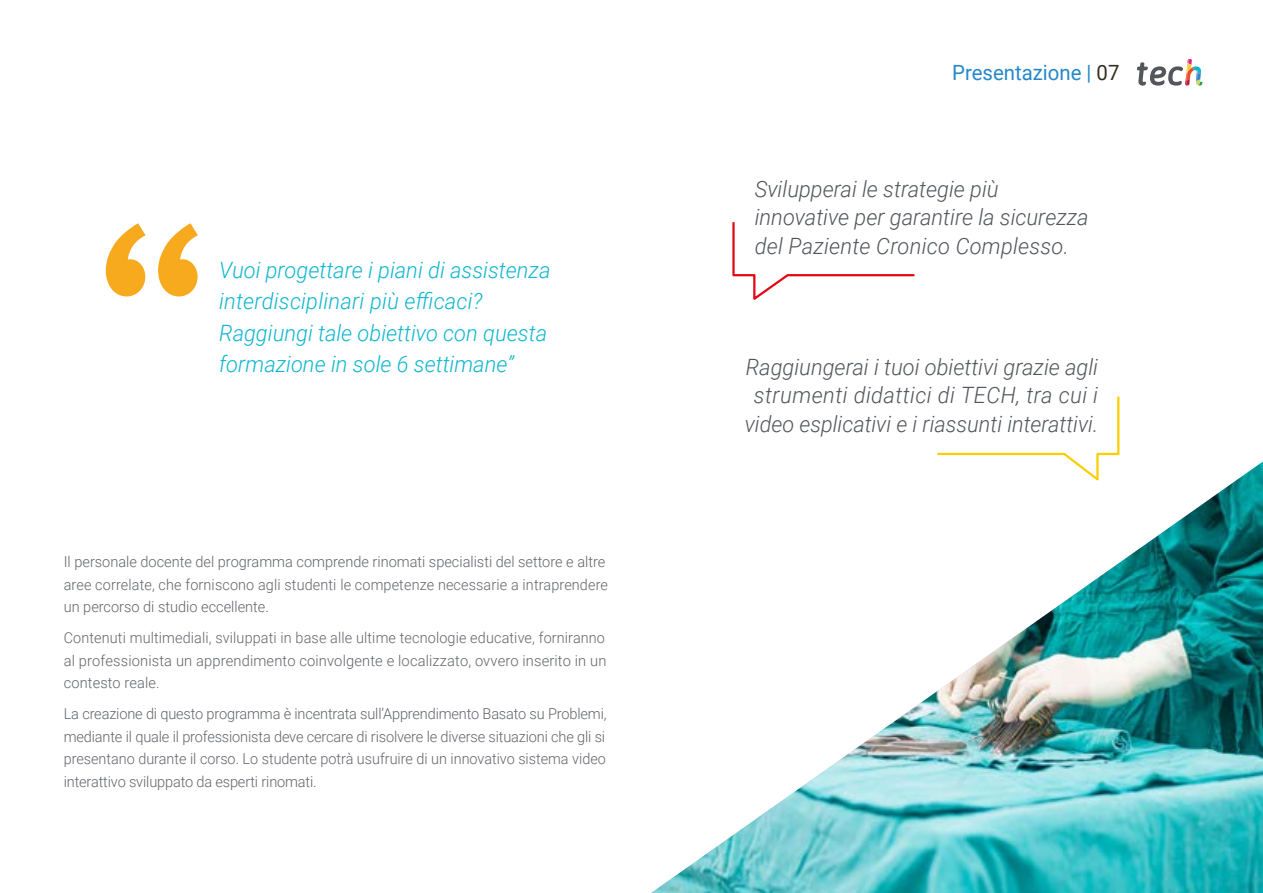
<style>
.page{position:relative;width:1263px;height:893px;background:#fff}
.page>*{position:absolute;margin:0;border:0;box-sizing:border-box;transform-origin:0 0}
.t1{font:italic 300 22.5px/28.5px "Roboto";color:#52555b;text-align:center}
.t2{font:italic 300 22.5px/31.5px "Roboto";color:#0fb6cf}
.t3{font:21px "Roboto";color:#2488c9}
.t4{font:300 15px/22.5px "Roboto";color:#61646a}
.t5{font:300 15px/22.5px "Roboto";color:#61646a;text-align:justify;scale:.96 1}
.s1{color:#312e20}
</style>
<div class="page">
<img style="left:651px;top:461px;width:612px;height:432px">
<svg style="left:935px;top:396px;width:185px;height:88px"></svg>
<svg style="left:732px;top:222px;width:183px;height:78px"></svg>
<svg style="left:106px;top:223px;width:92px;height:73px"></svg>
<svg style="left:1137px;top:59px;width:65px;height:27px"></svg>
<h1 class="t2" style="left:219px;top:253px;width:333px">Vuoi progettare i piani di assistenza interdisciplinari più efficaci?<br>Raggiungi tale obiettivo con questa formazione in sole 6 settimane”</h1>
<p class="t4" style="left:64px;top:550px;width:546px">Il personale docente del programma comprende rinomati specialisti del settore e altre aree correlate, che forniscono agli studenti le competenze necessarie a intraprendere un percorso di studio eccellente.</p>
<p class="t5" style="left:64px;top:626px;width:567px">Contenuti multimediali, sviluppati in base alle ultime tecnologie educative, forniranno al professionista un apprendimento coinvolgente e localizzato, ovvero inserito in un contesto reale.</p>
<p class="t4" style="left:64px;top:702px;width:544px;text-align:justify">La creazione di questo programma è incentrata sull’Apprendimento Basato su Problemi, mediante il quale il professionista deve cercare di risolvere le diverse situazioni che gli si presentano durante il corso. Lo studente potrà usufruire di un innovativo sistema video interattivo sviluppato da esperti rinomati.</p>
<h2 class="t3" style="left:952px;top:57px;width:169px">Presentazione | <span class="s1">07</span></h2>
<h1 class="t1" style="left:755px;top:174px;width:335px;text-align:left">Svilupperai le strategie più innovative per garantire la sicurezza del Paziente Cronico Complesso.</h1>
<h1 class="t1" style="left:745px;top:352px;width:355px">Raggiungerai i tuoi obiettivi grazie agli strumenti didattici di TECH, tra cui i video esplicativi e i riassunti interattivi.</h1>
</div>
